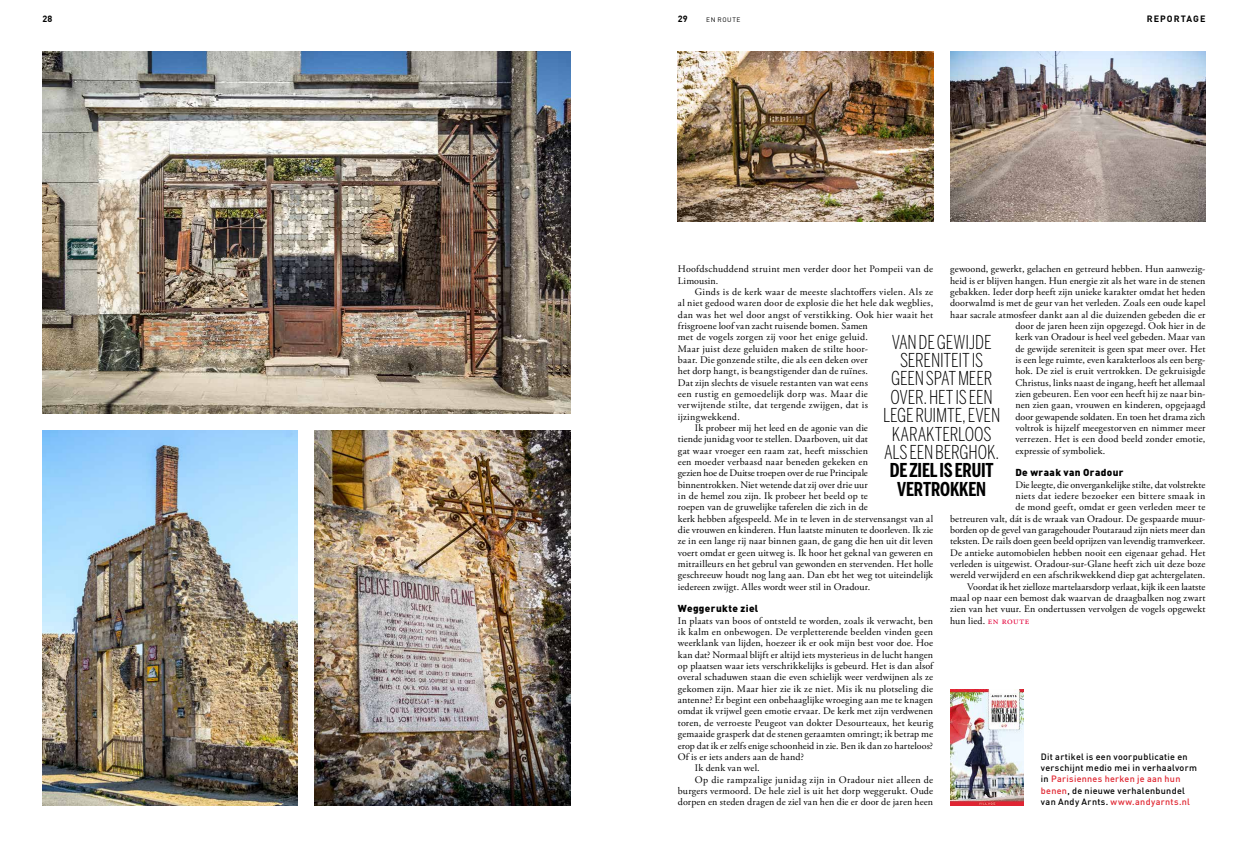
<style>
.page{position:relative;width:1248px;height:842px;background:#fff}
.page>*{position:absolute;margin:0;border:0;box-sizing:border-box;transform-origin:0 0}
.t1{font:300 19px/18.4px "Benton Sans Comp";letter-spacing:-.01em;color:#000;text-align:center}
.t2{font:700 19px/18.4px "Benton Sans Comp";letter-spacing:-.01em;color:#000;text-align:center}
.t3{font:10px/11.3px "Adobe Garamond Pro";letter-spacing:.015em;color:#000}
.t4{font:10px "Adobe Garamond Pro";letter-spacing:.035em;color:#000}
.t5{font:10px "Adobe Garamond Pro";letter-spacing:-.01em;color:#000}
.t6{font:900 10px "DIN";letter-spacing:.035em;color:#000}
.t7{font:10px "Adobe Garamond Pro";letter-spacing:.04em;color:#000}
.t8{font:500 9px/11.3px "DIN Pro";letter-spacing:.03em;color:#000}
.t9{font:700 9px "DIN Pro";letter-spacing:.11em;color:#000}
.t10{font:6.5px "DIN Pro";letter-spacing:.09em;color:#000}
.s1{color:#e4003a}
.s2{color:#e02631}
</style>
<div class="page">
<img style="left:43px;top:51px;width:527px;height:363px">
<img style="left:43px;top:431px;width:255px;height:374px">
<img style="left:315px;top:431px;width:255px;height:374px">
<img style="left:677px;top:51px;width:256px;height:170px">
<img style="left:950px;top:51px;width:255px;height:170px">
<img style="left:950px;top:689px;width:73px;height:116px">
<p class="t9" style="left:43px;top:13px;width:11px">28</p>
<p class="t9" style="left:677px;top:13px;width:11px">29</p>
<p class="t10" style="left:706px;top:15px;width:36px">EN ROUTE</p>
<p class="t9" style="left:1146px;top:13px;width:60px">REPORTAGE</p>
<p class="t3" style="left:677px;top:264px;width:257px">Hoofdschuddend struint men verder door het Pompeii van de<br>Limousin.</p>
<p class="t3" style="left:694px;top:286px;width:240px">Ginds is de kerk waar de meeste slachtoffers vielen. Als ze</p>
<p class="t3" style="left:677px;top:298px;width:257px">al niet gedood waren door de explosie die het hele dak wegblies,</p>
<p class="t4" style="left:677px;top:308px;width:257px">dan was het wel door angst of verstikking. Ook hier waait het</p>
<p class="t3" style="left:677px;top:320px;width:191px">frisgroene loof van zacht ruisende bomen. Samen</p>
<p class="t3" style="left:677px;top:332px;width:191px">met de vogels zorgen zij voor het enige geluid.</p>
<p class="t3" style="left:677px;top:343px;width:191px">Maar juist deze geluiden maken de stilte hoor-</p>
<p class="t3" style="left:677px;top:354px;width:191px">baar. Die gonzende stilte, die als een deken over</p>
<p class="t3" style="left:677px;top:366px;width:191px">het dorp hangt, is beangstigender dan de ruïnes.</p>
<p class="t3" style="left:677px;top:377px;width:191px">Dat zijn slechts de visuele restanten van wat eens</p>
<p class="t4" style="left:677px;top:388px;width:191px">een rustig en gemoedelijk dorp was. Maar die</p>
<p class="t3" style="left:677px;top:400px;width:191px">verwijtende stilte, dat tergende zwijgen, dat is</p>
<p class="t3" style="left:677px;top:411px;width:63px">ijzingwekkend.</p>
<p class="t3" style="left:694px;top:422px;width:174px">Ik probeer mij het leed en de agonie van die</p>
<p class="t3" style="left:677px;top:434px;width:191px">tiende junidag voor te stellen. Daarboven, uit dat</p>
<p class="t3" style="left:677px;top:445px;width:191px">gat waar vroeger een raam zat, heeft misschien</p>
<p class="t3" style="left:677px;top:456px;width:191px">een moeder verbaasd naar beneden gekeken en</p>
<p class="t5" style="left:677px;top:467px;width:191px">gezien hoe de Duitse troepen over de rue Principale</p>
<p class="t3" style="left:677px;top:479px;width:191px">binnentrokken. Niet wetende dat zij over drie uur</p>
<p class="t3" style="left:677px;top:490px;width:191px">in de hemel zou zijn. Ik probeer het beeld op te</p>
<p class="t3" style="left:677px;top:502px;width:191px">roepen van de gruwelijke taferelen die zich in de</p>
<p class="t3" style="left:677px;top:513px;width:257px">kerk hebben afgespeeld. Me in te leven in de stervensangst van al</p>
<p class="t3" style="left:677px;top:524px;width:257px">die vrouwen en kinderen. Hun laatste minuten te doorleven. Ik zie</p>
<p class="t3" style="left:677px;top:536px;width:257px">ze in een lange rij naar binnen gaan, de gang die hen uit dit leven</p>
<p class="t3" style="left:677px;top:547px;width:257px">voert omdat er geen uitweg is. Ik hoor het geknal van geweren en</p>
<p class="t3" style="left:677px;top:559px;width:257px">mitrailleurs en het gebrul van gewonden en stervenden. Het holle</p>
<p class="t3" style="left:677px;top:570px;width:257px">geschreeuw houdt nog lang aan. Dan ebt het weg tot uiteindelijk</p>
<p class="t3" style="left:677px;top:581px;width:194px">iedereen zwijgt. Alles wordt weer stil in Oradour.</p>
<p class="t6" style="left:677px;top:602px;width:82px">Weggerukte ziel</p>
<p class="t3" style="left:677px;top:615px;width:257px">In plaats van boos of ontsteld te worden, zoals ik verwacht, ben</p>
<p class="t3" style="left:677px;top:627px;width:257px">ik kalm en onbewogen. De verpletterende beelden vinden geen</p>
<p class="t3" style="left:677px;top:638px;width:257px">weerklank van lijden, hoezeer ik er ook mijn best voor doe. Hoe</p>
<p class="t3" style="left:677px;top:649px;width:257px">kan dat? Normaal blijft er altijd iets mysterieus in de lucht hangen</p>
<p class="t3" style="left:677px;top:661px;width:257px">op plaatsen waar iets verschrikkelijks is gebeurd. Het is dan alsof</p>
<p class="t3" style="left:677px;top:672px;width:257px">overal schaduwen staan die even schielijk weer verdwijnen als ze</p>
<p class="t3" style="left:677px;top:683px;width:257px">gekomen zijn. Maar hier zie ik ze niet. Mis ik nu plotseling die</p>
<p class="t3" style="left:677px;top:695px;width:257px">antenne? Er begint een onbehaaglijke wroeging aan me te knagen</p>
<p class="t3" style="left:677px;top:706px;width:257px">omdat ik vrijwel geen emotie ervaar. De kerk met zijn verdwenen</p>
<p class="t3" style="left:677px;top:717px;width:257px">toren, de verroeste Peugeot van dokter Desourteaux, het keurig</p>
<p class="t3" style="left:677px;top:729px;width:257px">gemaaide grasperk dat de stenen geraamten omringt; ik betrap me</p>
<p class="t3" style="left:677px;top:740px;width:257px">erop dat ik er zelfs enige schoonheid in zie. Ben ik dan zo harteloos?</p>
<p class="t3" style="left:677px;top:751px;width:127px">Of is er iets anders aan de hand?</p>
<p class="t3" style="left:694px;top:763px;width:66px">Ik denk van wel.</p>
<p class="t4" style="left:694px;top:773px;width:240px">Op die rampzalige junidag zijn in Oradour niet alleen de</p>
<p class="t3" style="left:677px;top:785px;width:257px">burgers vermoord. De hele ziel is uit het dorp weggerukt. Oude</p>
<p class="t3" style="left:677px;top:797px;width:257px">dorpen en steden dragen de ziel van hen die er door de jaren heen</p>
<p class="t3" style="left:950px;top:264px;width:257px">gewoond, gewerkt, gelachen en getreurd hebben. Hun aanwezig-</p>
<p class="t3" style="left:950px;top:275px;width:257px">heid is er blijven hangen. Hun energie zit als het ware in de stenen</p>
<p class="t3" style="left:950px;top:286px;width:257px">gebakken. Ieder dorp heeft zijn unieke karakter omdat het heden</p>
<p class="t3" style="left:950px;top:298px;width:257px">doorwalmd is met de geur van het verleden. Zoals een oude kapel</p>
<p class="t3" style="left:950px;top:309px;width:257px">haar sacrale atmosfeer dankt aan al die duizenden gebeden die er</p>
<p class="t3" style="left:1015px;top:320px;width:191px">door de jaren heen zijn opgezegd. Ook hier in de</p>
<p class="t3" style="left:1015px;top:332px;width:191px">kerk van Oradour is heel veel gebeden. Maar van</p>
<p class="t3" style="left:1015px;top:343px;width:191px">de gewijde sereniteit is geen spat meer over. Het</p>
<p class="t3" style="left:1015px;top:354px;width:191px">is een lege ruimte, even karakterloos als een berg-</p>
<p class="t3" style="left:1015px;top:366px;width:191px">hok. De ziel is eruit vertrokken. De gekruisigde</p>
<p class="t3" style="left:1015px;top:377px;width:191px">Christus, links naast de ingang, heeft het allemaal</p>
<p class="t3" style="left:1015px;top:388px;width:191px">zien gebeuren. Een voor een heeft hij ze naar bin-</p>
<p class="t3" style="left:1015px;top:400px;width:191px">nen zien gaan, vrouwen en kinderen, opgejaagd</p>
<p class="t3" style="left:1015px;top:411px;width:191px">door gewapende soldaten. En toen het drama zich</p>
<p class="t3" style="left:1015px;top:422px;width:191px">voltrok is hijzelf meegestorven en nimmer meer</p>
<p class="t3" style="left:1015px;top:434px;width:191px">verrezen. Het is een dood beeld zonder emotie,</p>
<p class="t3" style="left:1015px;top:445px;width:91px">expressie of symboliek.</p>
<p class="t6" style="left:1015px;top:466px;width:110px">De wraak van Oradour</p>
<p class="t3" style="left:1015px;top:479px;width:191px">Die leegte, die onvergankelijke stilte, dat volstrekte</p>
<p class="t4" style="left:1015px;top:490px;width:191px">niets dat iedere bezoeker een bittere smaak in</p>
<p class="t3" style="left:1015px;top:502px;width:191px">de mond geeft, omdat er geen verleden meer te</p>
<p class="t3" style="left:950px;top:513px;width:257px">betreuren valt, dát is de wraak van Oradour. De gespaarde muur-</p>
<p class="t3" style="left:950px;top:525px;width:257px">borden op de gevel van garagehouder Poutaraud zijn niets meer dan</p>
<p class="t3" style="left:950px;top:536px;width:257px">teksten. De rails doen geen beeld oprijzen van levendig tramverkeer.</p>
<p class="t3" style="left:950px;top:547px;width:257px">De antieke automobielen hebben nooit een eigenaar gehad. Het</p>
<p class="t3" style="left:950px;top:559px;width:257px">verleden is uitgewist. Oradour-sur-Glane heeft zich uit deze boze</p>
<p class="t3" style="left:950px;top:570px;width:257px">wereld verwijderd en een afschrikwekkend diep gat achtergelaten.</p>
<p class="t3" style="left:967px;top:581px;width:240px">Voordat ik het zielloze martelaarsdorp verlaat, kijk ik een laatste</p>
<p class="t3" style="left:950px;top:593px;width:257px">maal op naar een bemost dak waarvan de draagbalken nog zwart</p>
<p class="t3" style="left:950px;top:604px;width:257px">zien van het vuur. En ondertussen vervolgen de vogels opgewekt</p>
<p class="t7" style="left:950px;top:615px;width:81px">hun lied. <span class="s1">en route</span></p>
<h1 class="t1" style="left:883px;top:332px;width:119px">VAN DE GEWIJDE<br>SERENITEIT IS<br>GEEN SPAT MEER<br>OVER. HET IS EEN<br>LEGE RUIMTE, EVEN<br>KARAKTERLOOS<br>ALS EEN BERGHOK.</h1>
<h1 class="t2" style="left:889px;top:461px;width:105px">DE ZIEL IS ERUIT<br>VERTROKKEN</h1>
<p class="t8" style="left:1040px;top:751px;width:157px">Dit artikel is een voorpublicatie en verschijnt medio mei in verhaalvorm in <span class="s2">Parisiennes herken je aan hun benen</span>, de nieuwe verhalenbundel van Andy Arnts. <span class="s2">www.andyarnts.nl</span></p>
</div>
